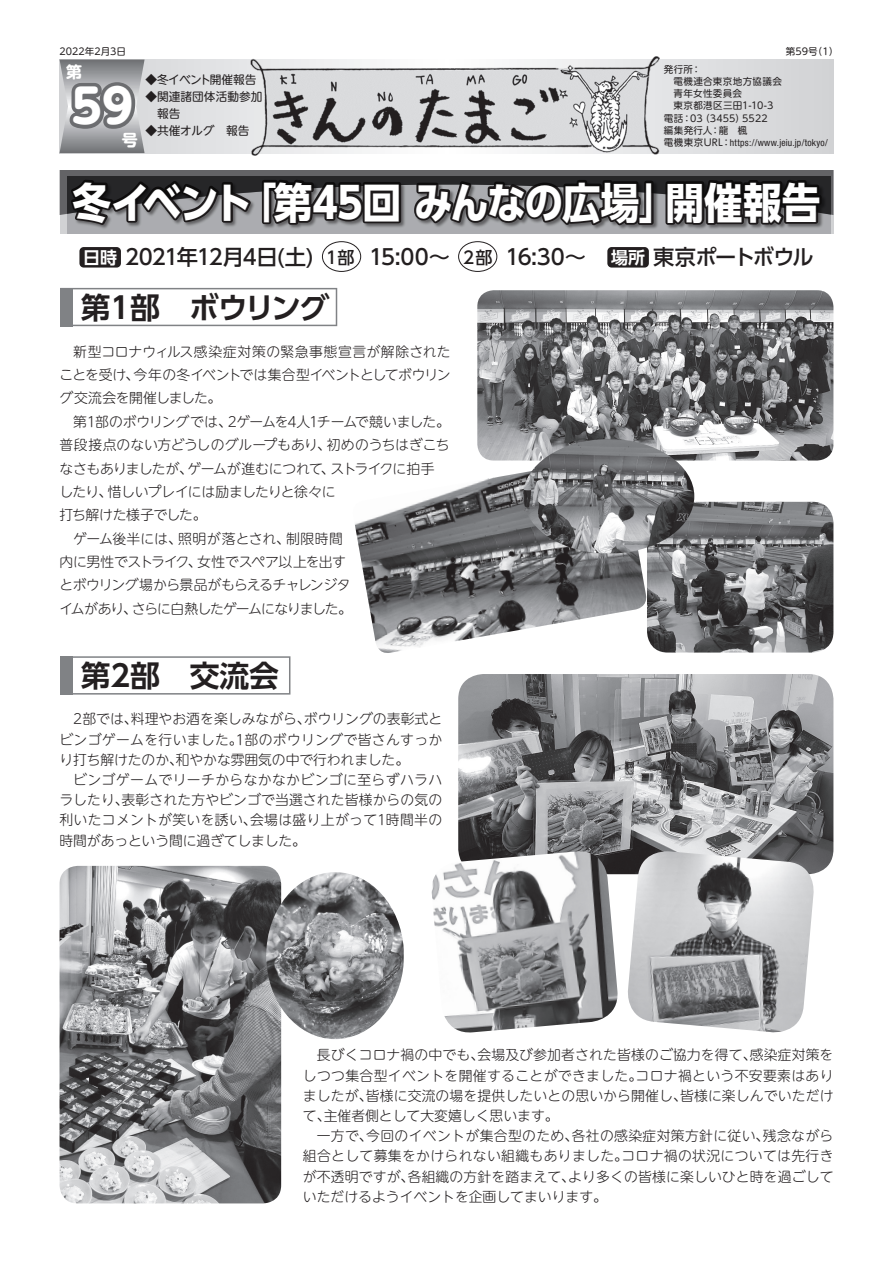
<style>
.page{position:relative;width:893px;height:1263px;background:#fff}
.page>*{position:absolute;margin:0;border:0;box-sizing:border-box;transform-origin:0 0}
.t1{font:700 46.8px "UD Shin M Go Pro";color:#fff}
.t2{font:700 42.45px "UD Shin Go Pro";letter-spacing:-.015em;color:#fff;scale:.91 1}
.t3{font:700 29.7px "UD Shin Go Pro De";letter-spacing:-.035em;color:#231f20}
.t4{font:700 29.7px "UD Shin Go Pro De";color:#231f20}
.t5{font:500 21.3px "UD Shin Go Pro";letter-spacing:-.055em;color:#231f20}
.t6{font:700 15.9px "UD Shin M Go Pro";color:#fff}
.t7{font:300 13.8px/20.2px "UD Shin M Go Pro";letter-spacing:-.005em;color:#231f20;text-align:justify}
.t8{font:300 13.8px "UD Shin M Go Pro";letter-spacing:-.035em;color:#231f20}
.t9{font:300 13.8px "UD Shin M Go Pro";letter-spacing:-.045em;color:#231f20}
.t10{font:300 13.8px "UD Shin M Go Pro";letter-spacing:-.07em;color:#231f20}
.t11{font:300 13.8px "UD Shin M Go Pro";letter-spacing:-.03em;color:#231f20}
.t12{font:300 13.8px "UD Shin M Go Pro";letter-spacing:-.04em;color:#231f20}
.t13{font:11.7px/17px "UD Shin M Go Pro";color:#231f20}
.t14{font:11.7px "UD Shin M Go Pro";letter-spacing:-.05em;color:#231f20}
.t15{font:9.6px/12.3px "UD Shin M Go Pro";letter-spacing:.025em;color:#231f20}
.t16{font:condensed 9.6px "Helvetica Neue";letter-spacing:.02em;color:#231f20}
.t17{font:9.6px "UD Shin M Go Pro";color:#231f20}
.s1{font-family:"UD Shin M Go Pro";font-stretch:normal}
.s2{font-family:"UD Shin Go Pro De";font-weight:700;font-size:16.95px;color:#fff}
.s3{font-size:16.95px}
</style>
<div class="page">
<div style="left:60px;top:60px;width:386px;height:93px;background:#e0e1e3"></div>
<div style="left:446px;top:60px;width:387px;height:93px;background:#dbdcde"></div>
<img style="left:251px;top:57px;width:408px;height:99px">
<svg style="left:60px;top:60px;width:85px;height:93px;background:#919295"></svg>
<img style="left:67px;top:230px;width:763px;height:14px">
<svg style="left:60px;top:170px;width:773px;height:60px;background:#434244"></svg>
<div style="left:607px;top:247px;width:42px;height:21px;background:#231f20;border-radius:4px"></div>
<div style="left:79px;top:247px;width:42px;height:21px;background:#231f20;border-radius:4px"></div>
<div style="left:458px;top:241px;width:39px;height:31px;border:1px solid #231f20;border-radius:50%"></div>
<div style="left:322px;top:241px;width:39px;height:31px;border:1px solid #231f20;border-radius:50%"></div>
<svg style="left:73px;top:288px;width:264px;height:38px"></svg>
<div style="left:60px;top:288px;width:13px;height:38px;background:#808285"></div>
<img style="left:648px;top:502px;width:185px;height:150px">
<img style="left:477px;top:290px;width:356px;height:170px">
<img style="left:355px;top:457px;width:293px;height:196px">
<img style="left:523px;top:439px;width:171px;height:114px">
<img style="left:458px;top:674px;width:375px;height:200px">
<svg style="left:73px;top:656px;width:217px;height:38px"></svg>
<div style="left:60px;top:656px;width:13px;height:38px;background:#808285"></div>
<img style="left:60px;top:866px;width:221px;height:337px">
<img style="left:625px;top:851px;width:191px;height:182px">
<img style="left:431px;top:851px;width:189px;height:182px">
<img style="left:266px;top:872px;width:138px;height:167px">
<p class="t17" style="left:60px;top:44px;width:68px">2022年2月3日</p>
<p class="t15" style="left:786px;top:45px;width:54px">第59号（1）</p>
<p class="t6" style="left:66px;top:59px;width:17px">第</p>
<h1 class="t1" style="left:71px;top:68px;width:63px">59</h1>
<p class="t6" style="left:122px;top:127px;width:17px">号</p>
<p class="t14" style="left:146px;top:70px;width:113px">◆冬イベント開催報告</p>
<p class="t13" style="left:146px;top:87px;width:118px">◆関連諸団体活動参加　報告</p>
<p class="t13" style="left:146px;top:121px;width:105px">◆共催オルグ　報告</p>
<p class="t15" style="left:664px;top:62px;width:120px">発行所：<br>　電機連合東京地方協議会　青年女性委員会<br>　東京都港区三田1-10-3電話：03（3455）5522<br>編集発行人：龍　楓</p>
<p class="t16" style="left:664px;top:137px;width:166px"><span class="s1">電機東京URL：</span>https://www.jeiu.jp/tokyo/</p>
<h2 class="t2" style="left:73px;top:168px;width:823px">冬イベント「第45回 みんなの広場」開催報告</h2>
<h3 class="t5" style="left:83px;top:239px;width:732px"><span class="s2">日時</span> 2021年12月4日(土) <span class="s3">１部</span> 15:00～<span class="s3">２部</span> 16:30～ <span class="s2">場所</span>東京ポートボウル</h3>
<h3 class="t3" style="left:81px;top:283px;width:250px">第1部　ボウリング</h3>
<p class="t7" style="left:59px;top:339px;width:393px;line-height:23.4px;text-indent:14px">新型コロナウィルス感染症対策の緊急事態宣言が解除されたことを受け、今年の冬イベントでは集合型イベントとしてボウリング交流会を開催しました。</p>
<p class="t9" style="left:73px;top:410px;width:378px">第1部のボウリングでは、2ゲームを4人1チームで競いました。</p>
<p class="t7" style="left:59px;top:434px;width:392px">普段接点のない方どうしのグループもあり、初めのうちはぎこち</p>
<p class="t8" style="left:59px;top:457px;width:377px">なさもありましたが、ゲームが進むにつれて、ストライクに拍手</p>
<p class="t8" style="left:59px;top:480px;width:278px">したり、惜しいプレイには励ましたりと徐々に</p>
<p class="t12" style="left:60px;top:504px;width:149px">打ち解けた様子でした。</p>
<p class="t7" style="left:73px;top:528px;width:271px">ゲーム後半には、照明が落とされ、制限時間</p>
<p class="t11" style="left:59px;top:551px;width:288px">内に男性でストライク、女性でスペア以上を出す</p>
<p class="t8" style="left:59px;top:574px;width:293px">とボウリング場から景品がもらえるチャレンジタ</p>
<p class="t10" style="left:59px;top:597px;width:294px">イムがあり、さらに白熱したゲームになりました。</p>
<h3 class="t4" style="left:81px;top:368px;width:200px">第2部　交流会</h3>
<h3 class="t3" style="left:81px;top:566px;width:250px">第1部　ボウリング</h3>
<h3 class="t4" style="left:81px;top:652px;width:200px">第2部　交流会</h3>
<p class="t7" style="left:59px;top:708px;width:384px;text-indent:14px">2部では、料理やお酒を楽しみながら、ボウリングの表彰式とビンゴゲームを行いました。1部のボウリングで皆さんすっかり打ち解けたのか、和やかな雰囲気の中で行われました。</p>
<p class="t7" style="left:59px;top:769px;width:384px;text-indent:14px">ビンゴゲームでリーチからなかなかビンゴに至らずハラハラしたり、表彰された方やビンゴで当選された皆様からの気の利いたコメントが笑いを誘い、会場は盛り上がって1時間半の時間があっという間に過ぎてしました。</p>
<p class="t7" style="left:303px;top:1044px;width:532px;text-indent:14px">長びくコロナ禍の中でも、会場及び参加者された皆様のご協力を得て、感染症対策をしつつ集合型イベントを開催することができました。コロナ禍という不安要素はありましたが、皆様に交流の場を提供したいとの思いから開催し、皆様に楽しんでいただけて、主催者側として大変嬉しく思います。</p>
<p class="t7" style="left:303px;top:1125px;width:532px;text-indent:14px">一方で、今回のイベントが集合型のため、各社の感染症対策方針に従い、残念ながら組合として募集をかけられない組織もありました。コロナ禍の状況については先行きが不透明ですが、各組織の方針を踏まえて、より多くの皆様に楽しいひと時を過ごしていただけるようイベントを企画してまいります。</p>
</div>
